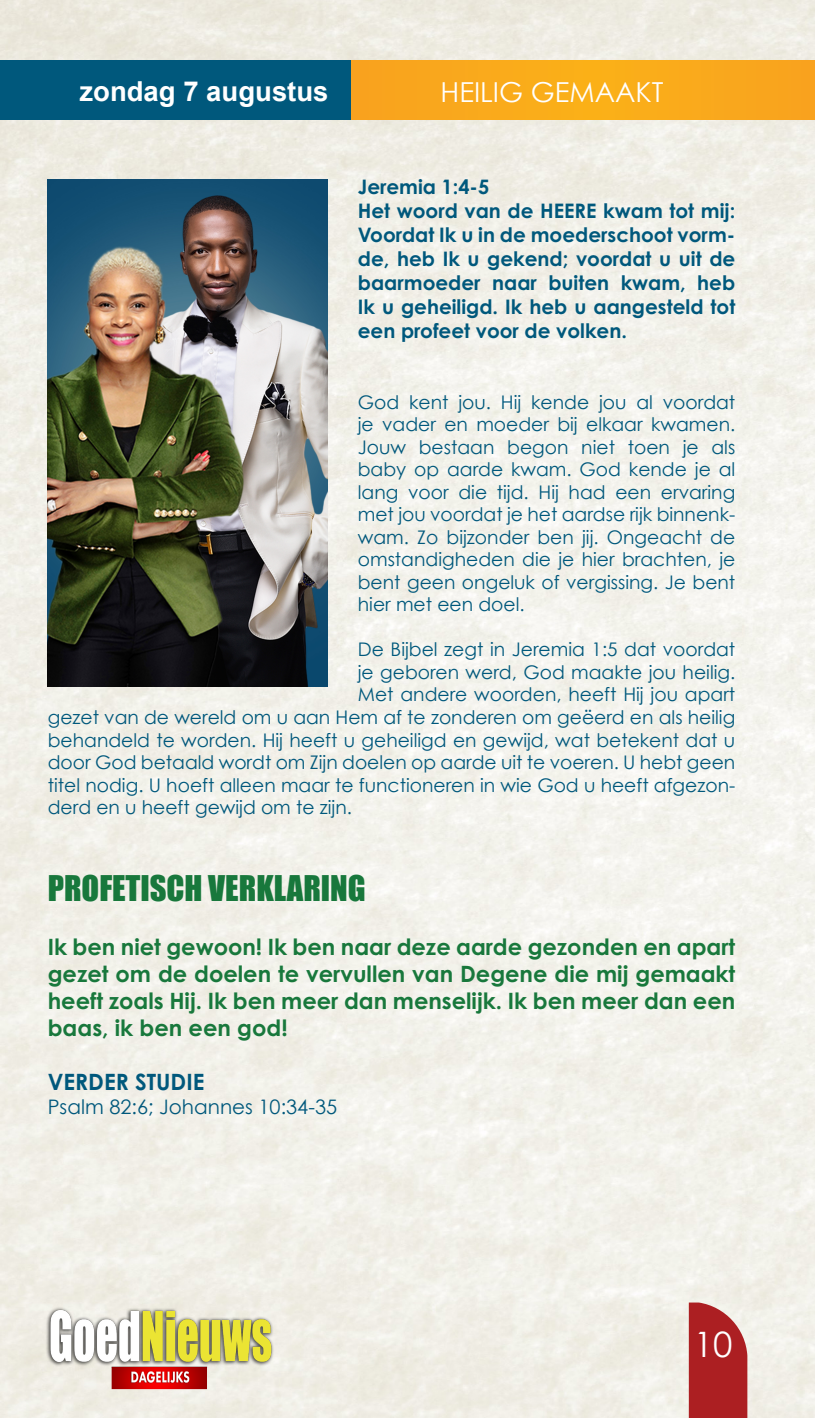
<style>
.page{position:relative;width:815px;height:1418px;background:#fff}
.page>*{position:absolute;margin:0;border:0;box-sizing:border-box;transform-origin:0 0}
.t1{font:35px "Century Gothic";color:#fff}
.t2{font:32.5px "Impact";color:#18783c}
.t3{font:700 27.5px "Arial";color:#fff}
.t4{font:27.5px "Century Gothic";color:#fff}
.t5{font:700 22.5px/27px "Century Gothic Pro";color:#18783c;text-align:justify}
.t6{font:700 22.5px "Century Gothic Pro";color:#00587c}
.t7{font:700 20px/24px "Century Gothic Pro";color:#00587c;text-align:justify}
.t8{font:20px "Century Gothic";color:#00587c}
.t9{font:18.75px/22.5px "Century Gothic";color:#00587c;text-align:justify}
</style>
<div class="page">
<img style="left:0;top:0;width:815px;height:1417px">
<div style="left:168px;top:60px;width:647px;height:60px;background:#f9a91c"></div>
<div style="left:0;top:60px;width:351px;height:60px;background:#00587c"></div>
<div style="left:689px;top:1302px;width:58px;height:115px;background:#ac1f22"></div>
<img style="left:39px;top:1305px;width:246px;height:88px">
<img style="left:48px;top:179px;width:280px;height:508px">
<p class="t3" style="left:79px;top:73px;width:251px">zondag 7 augustus</p>
<p class="t4" style="left:441px;top:75px;width:224px">HEILIG GEMAAKT</p>
<p class="t7" style="left:358px;top:174px;width:133px">Jeremia 1:4-5</p>
<p class="t7" style="left:358px;top:198px;width:379px">Het woord van de HEERE kwam tot mij:<br>Voordat Ik u in de moederschoot vorm&shy;de, heb Ik u gekend; voordat u uit de baarmoeder naar buiten kwam, heb Ik u geheiligd. Ik heb u aangesteld tot een profeet voor de volken.</p>
<p class="t9" style="left:358px;top:390px;width:379px">God kent jou. Hij kende jou al voordat je vader en moeder bij elkaar kwamen.<br>Jouw bestaan begon niet toen je als baby op aarde kwam. God kende je al lang voor die tijd. Hij had een ervaring met jou voordat je het aardse rijk binnenk&shy;wam. Zo bijzonder ben jij. Ongeacht de omstandigheden die je hier brachten, je bent geen ongeluk of vergissing. Je bent hier met een doel.</p>
<p class="t9" style="left:358px;top:638px;width:379px">De Bijbel zegt in Jeremia 1:5 dat voordat</p>
<p class="t9" style="left:358px;top:660px;width:379px">je geboren werd, God maakte jou heilig.</p>
<p class="t9" style="left:358px;top:683px;width:379px">Met andere woorden, heeft Hij jou apart</p>
<p class="t9" style="left:48px;top:705px;width:689px">gezet van de wereld om u aan Hem af te zonderen om geëerd en als heilig</p>
<p class="t9" style="left:48px;top:728px;width:689px">behandeld te worden. Hij heeft u geheiligd en gewijd, wat betekent dat u</p>
<p class="t9" style="left:48px;top:750px;width:689px">door God betaald wordt om Zijn doelen op aarde uit te voeren. U hebt geen</p>
<p class="t9" style="left:48px;top:773px;width:689px">titel nodig. U hoeft alleen maar te functioneren in wie God u heeft afgezon-</p>
<p class="t9" style="left:48px;top:795px;width:306px">derd en u heeft gewijd om te zijn.</p>
<p class="t2" style="left:48px;top:863px;width:320px">PROFETISCH VERKLARING</p>
<p class="t5" style="left:48px;top:933px;width:689px">Ik ben niet gewoon! Ik ben naar deze aarde gezonden en apart gezet om de doelen te vervullen van Degene die mij gemaakt heeft zoals Hij. Ik ben meer dan menselijk. Ik ben meer dan een baas, ik ben een god!</p>
<p class="t6" style="left:48px;top:1067px;width:158px">VERDER STUDIE</p>
<p class="t8" style="left:48px;top:1094px;width:291px">Psalm 82:6; Johannes 10:34-35</p>
<h1 class="t1" style="left:694px;top:1322px;width:40px">10</h1>
</div>
